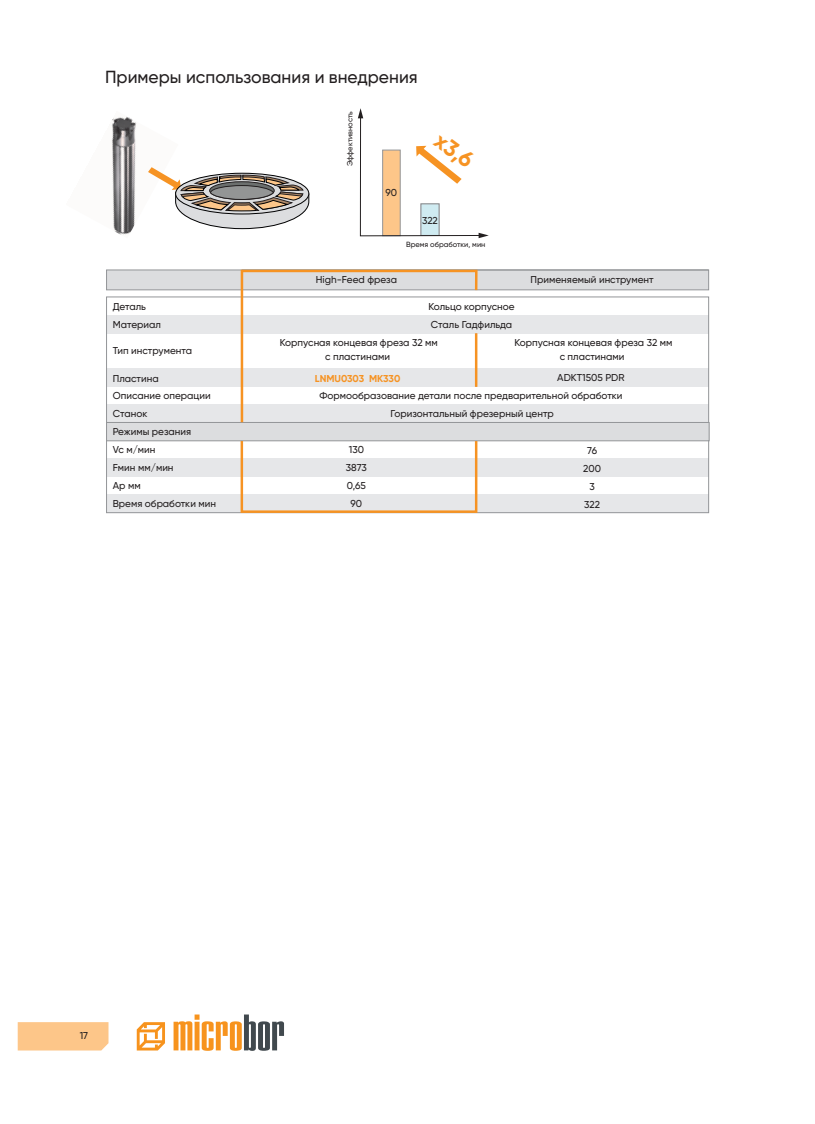
<style>
.page{position:relative;width:815px;height:1124px;background:#fff}
.page>*{position:absolute;margin:0;border:0;box-sizing:border-box;transform-origin:0 0}
.t1{font:700 22.5px "Gilroy";color:#f69323}
.t2{font:500 17.5px "Gilroy";color:#231f20}
.t3{font:500 10px/17.9px "Gilroy";color:#231f20;text-align:center}
.t4{font:700 10px "Gilroy";color:#f69323}
.t5{font:500 7.5px "Gilroy";color:#231f20}
</style>
<div class="page">
<div style="left:18px;top:1022px;width:90px;height:28px;background:#fdc689"></div>
<svg style="left:137px;top:1022px;width:28px;height:28px"></svg>
<svg style="left:174px;top:1014px;width:110px;height:36px"></svg>
<div style="left:106px;top:270px;width:603px;height:20px;background:#dcdddf;border:1px solid #939598"></div>
<hr style="left:242px;top:270px;width:467px;height:1px;background:#939598">
<div style="left:107px;top:315px;width:602px;height:18px;background:#e6e7e9"></div>
<div style="left:107px;top:368px;width:602px;height:19px;background:#e6e7e9"></div>
<div style="left:106px;top:494px;width:602px;height:18px;background:#e6e7e9"></div>
<div style="left:107px;top:459px;width:602px;height:18px;background:#e6e7e9"></div>
<div style="left:107px;top:404px;width:602px;height:18px;background:#e6e7e9"></div>
<div style="left:106px;top:422px;width:603px;height:19px;background:#dcdddf;border:1px solid #939598"></div>
<svg style="left:239px;top:269px;width:240px;height:155px"></svg>
<div style="left:241px;top:440px;width:236px;height:73px;border:2px solid #f69323"></div>
<hr style="left:475px;top:333px;width:2px;height:54px;background:#f69323">
<img style="left:111px;top:116px;width:26px;height:119px">
<svg style="left:148px;top:167px;width:162px;height:62px"></svg>
<svg style="left:358px;top:108px;width:131px;height:130px"></svg>
<h2 class="t2" style="left:105px;top:66px;width:314px">Примеры использования и внедрения</h2>
<p class="t5" style="left:345px;top:166px;width:56px;rotate:-90deg">Эффективность</p>
<p class="t3" style="left:386px;top:184px;width:13px">90</p>
<h1 class="t1" style="left:445px;top:126px;width:44px;rotate:36deg">х3,6</h1>
<p class="t3" style="left:422px;top:211px;width:17px">322</p>
<p class="t5" style="left:406px;top:239px;width:81px">Время обработки, мин</p>
<p class="t3" style="left:113px;top:297px;width:50px;text-align:left">Деталь<br>Материал</p>
<p class="t3" style="left:113px;top:341px;width:81px">Тип инструмента</p>
<p class="t3" style="left:113px;top:386px;width:100px">Описание операции</p>
<p class="t3" style="left:113px;top:422px;width:80px">Режимы резания</p>
<p class="t3" style="left:113px;top:369px;width:47px">Пластина</p>
<p class="t3" style="left:113px;top:405px;width:36px">Станок</p>
<p class="t3" style="left:113px;top:440px;width:105px;text-align:left">Vc м/мин<br>Fмин мм/мин<br>Ap мм<br>Время обработки мин</p>
<p class="t3" style="left:316px;top:270px;width:83px">High-Feed фреза</p>
<p class="t3" style="left:531px;top:270px;width:125px">Применяемый инструмент</p>
<p class="t3" style="left:428px;top:297px;width:88px;text-align:left">Кольцо корпусное<br>Сталь Гадфильда</p>
<p class="t3" style="left:280px;top:336px;width:160px;line-height:13.8px">Корпусная концевая фреза 32 мм с пластинами</p>
<p class="t3" style="left:319px;top:386px;width:305px">Формообразование детали после предварительной обработки<br>Горизонтальный фрезерный центр</p>
<p class="t3" style="left:514px;top:336px;width:160px;line-height:13.8px">Корпусная концевая фреза 32 мм с пластинами</p>
<p class="t3" style="left:557px;top:368px;width:69px">ADKT1505 PDR</p>
<p class="t4" style="left:315px;top:372px;width:87px">LNMU0303 MK330</p>
<p class="t3" style="left:346px;top:440px;width:23px">130<br>3873<br>0,65<br>90</p>
<p class="t3" style="left:583px;top:441px;width:19px">76<br>200<br>3<br>322</p>
<p class="t3" style="left:80px;top:1026px;width:10px">17</p>
</div>
